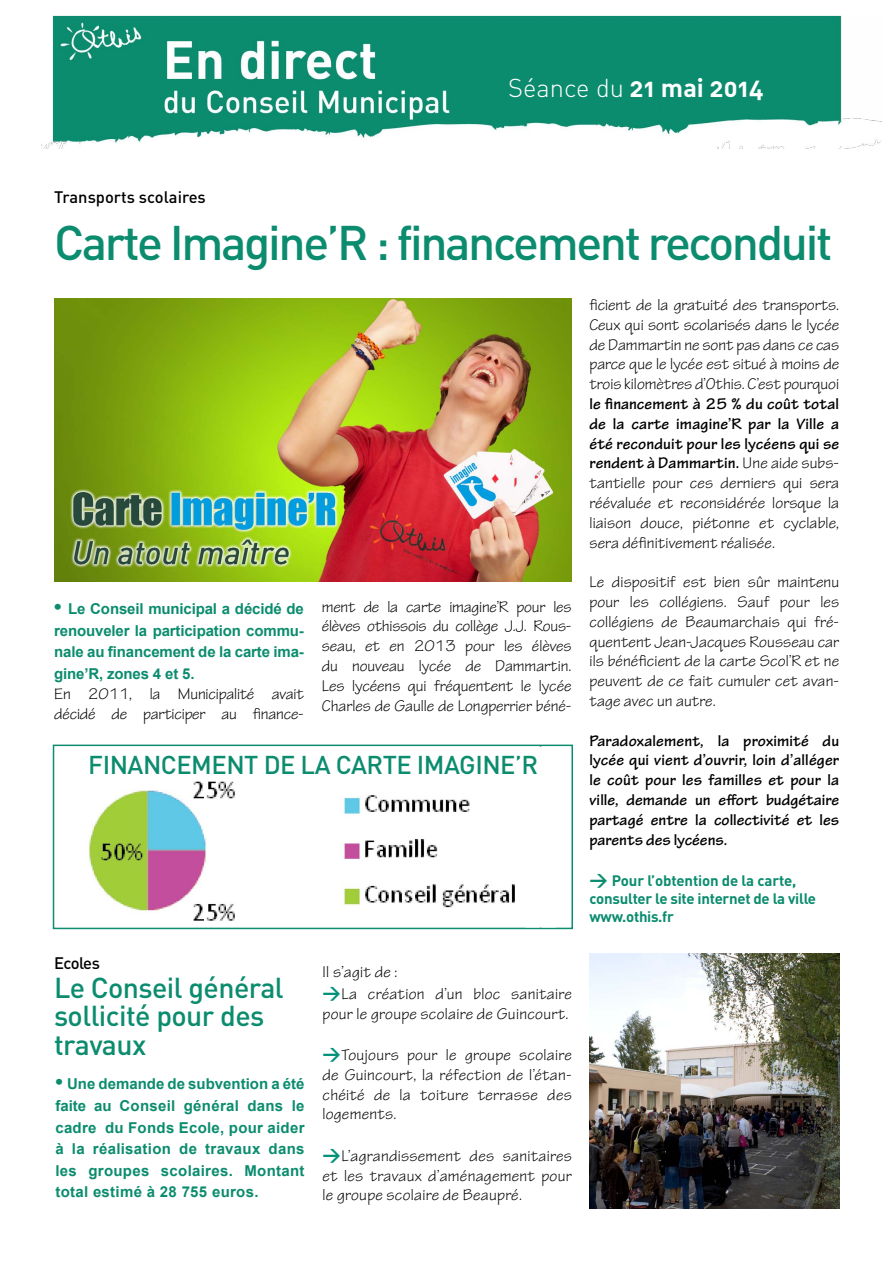
<style>
.page{position:relative;width:893px;height:1263px;background:#fff}
.page>*{position:absolute;margin:0;border:0;box-sizing:border-box;transform-origin:0 0}
.t1{font:500 48px "DIN";letter-spacing:-.05em;color:#0c8c6f}
.t2{font:500 28.5px/28.5px "DIN";letter-spacing:-.02em;color:#0c8c6f}
.t3{font:500 25.5px "DIN";letter-spacing:-.02em;color:#0c8c6f}
.t4{font:25.5px "DIN Bold Alternate";color:#fff}
.t5{font:16.5px/19.8px "Tekton Pro";letter-spacing:.01em;color:#000;text-align:justify}
.t6{font:700 16.5px/19.8px "Tekton Pro";color:#000;text-align:justify}
.t7{font:16.5px/19.8px "Tekton Pro";letter-spacing:-.01em;color:#000}
.t8{font:500 16.5px "DIN";color:#000}
.t9{font:700 15px/21.6px "Arial";letter-spacing:.005em;color:#0b8c6e;text-align:justify}
.t10{font:700 15px/18px "DIN";letter-spacing:-.02em;color:#0b8c6e}
.s1{font-family:"DIN";font-weight:300}
.s2{font-size:21px}
.s3{font-family:"DIN";font-weight:700;font-size:18px;color:#009279}
.s4{font-weight:700}
.s5{font-size:18px}
</style>
<div class="page">
<img style="left:43px;top:16px;width:839px;height:133px">
<img style="left:55px;top:299px;width:516px;height:283px">
<img style="left:89px;top:781px;width:426px;height:140px">
<div style="left:53px;top:744px;width:520px;height:185px;border:2px solid #0b8c6e"></div>
<img style="left:589px;top:953px;width:251px;height:256px">
<div style="left:525px;top:747px;width:31px;height:180px;background:#fff"></div>
<h3 class="t4" style="left:508px;top:71px;width:257px"><span class="s1">Séance du</span> 21 mai 2014</h3>
<p class="t8" style="left:54px;top:186px;width:153px">Transports scolaires</p>
<h1 class="t1" style="left:54px;top:212px;width:780px">Carte Imagine’R : financement reconduit</h1>
<p class="t9" style="left:54px;top:599px;width:251px"><span class="s2">•</span> Le Conseil municipal a décidé de renouveler la participation commu&shy;nale au financement de la carte ima&shy;gine’R, zones 4 et 5.</p>
<p class="t7" style="left:54px;top:684px;width:251px">En 2011, la Municipalité avait décidé de participer au finance-</p>
<p class="t5" style="left:322px;top:597px;width:251px">ment de la carte imagine’R pour les élèves othissois du collège J.J. Rous&shy;seau, et en 2013 pour les élèves du nouveau lycée de Dammartin.<br>Les lycéens qui fréquentent le lycée Charles de Gaulle de Longperrier béné-</p>
<h3 class="t3" style="left:88px;top:748px;width:451px">FINANCEMENT DE LA CARTE IMAGINE’R</h3>
<p class="t8" style="left:54px;top:952px;width:47px">Ecoles</p>
<h2 class="t2" style="left:54px;top:972px;width:231px">Le Conseil général sollicité pour des travaux</h2>
<p class="t9" style="left:55px;top:1074px;width:251px"><span class="s2">•</span> Une demande de subvention a été faite au Conseil général dans le cadre du Fonds Ecole, pour aider à la réalisation de travaux dans les groupes scolaires. Montant total estimé à 28 755 euros.</p>
<p class="t5" style="left:323px;top:962px;width:251px;line-height:21.6px">Il s’agit de :<br><span class="s3">&gt;</span>La création d’un bloc sanitaire</p>
<p class="t5" style="left:323px;top:1004px;width:247px">pour le groupe scolaire de Guincourt.</p>
<p class="t5" style="left:323px;top:1045px;width:251px"><span class="s3">&gt;</span>Toujours pour le groupe scolaire de Guincourt, la réfection de l’étan&shy;chéité de la toiture terrasse des logements.</p>
<p class="t5" style="left:323px;top:1146px;width:251px"><span class="s3">&gt;</span>L’agrandissement des sanitaires et les travaux d’aménagement pour le groupe scolaire de Beaupré.</p>
<p class="t5" style="left:589px;top:295px;width:251px">ficient de la gratuité des transports.<br>Ceux qui sont scolarisés dans le lycée de Dammartin ne sont pas dans ce cas parce que le lycée est situé à moins de trois kilomètres d’Othis. C’est pourquoi</p>
<p class="t5" style="left:589px;top:394px;width:251px"><span class="s4">le financement à 25 % du coût total de la carte imagine’R par la Ville a été reconduit pour les lycéens qui se rendent à Dammartin.</span> Une aide subs&shy;tantielle pour ces derniers qui sera réévaluée et reconsidérée lorsque la liaison douce, piétonne et cyclable, sera définitivement réalisée.</p>
<p class="t5" style="left:589px;top:572px;width:251px">Le dispositif est bien sûr maintenu pour les collégiens. Sauf pour les collégiens de Beaumarchais qui fré&shy;quentent Jean-Jacques Rousseau car ils bénéficient de la carte Scol’R et ne peuvent de ce fait cumuler cet avan&shy;tage avec un autre.</p>
<p class="t6" style="left:589px;top:731px;width:251px">Paradoxalement, la proximité du lycée qui vient d’ouvrir, loin d’alléger le coût pour les familles et pour la ville, demande un effort budgétaire partagé entre la collectivité et les parents des lycéens.</p>
<p class="t10" style="left:589px;top:871px;width:228px"><span class="s5">&gt;</span> Pour l’obtention de la carte, consulter le site internet de la ville www.othis.fr</p>
</div>
